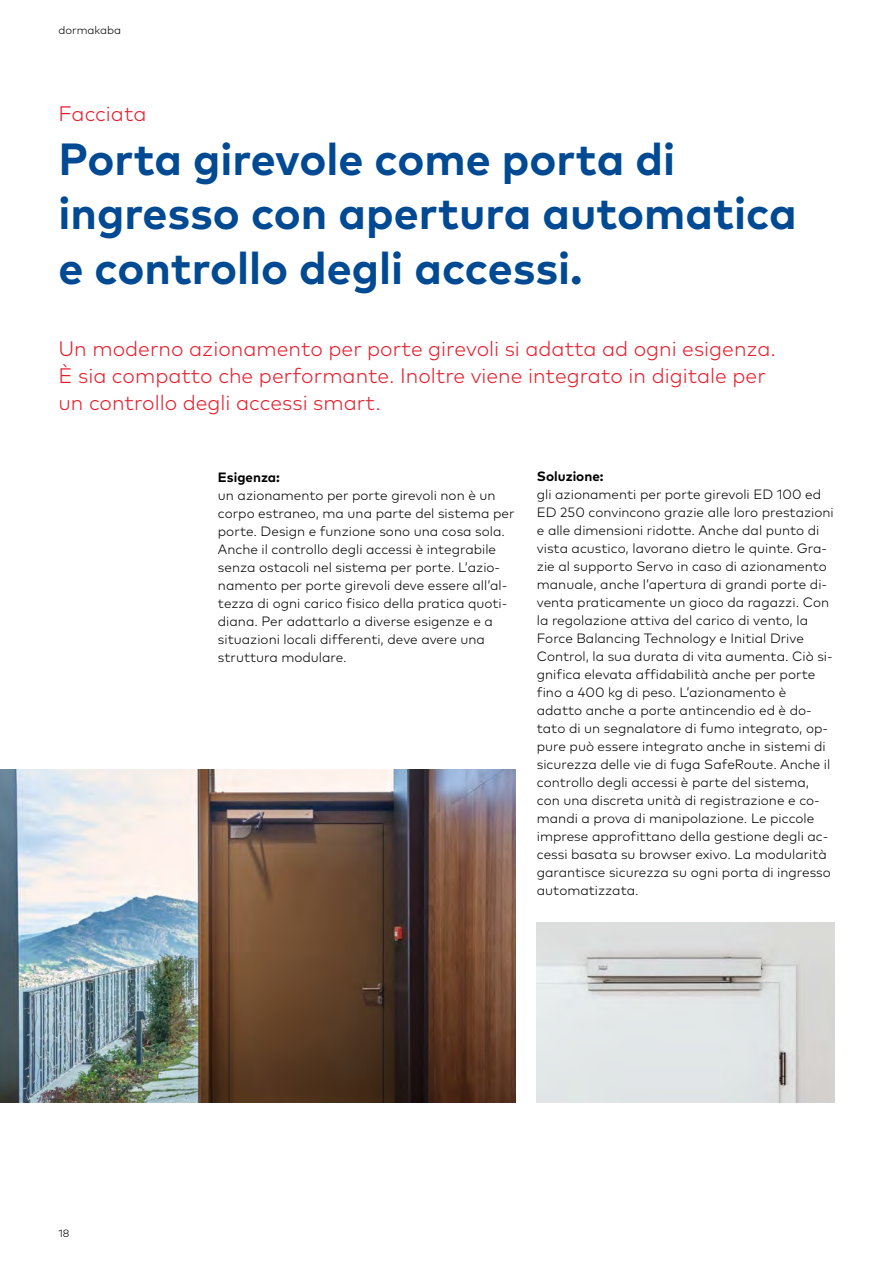
<style>
.page{position:relative;width:893px;height:1263px;background:#fff}
.page>*{position:absolute;margin:0;border:0;box-sizing:border-box;transform-origin:0 0}
.t1{font:700 45px/54px "Mark Pro";color:#004993}
.t2{font:300 21px/27px "Mark Pro";color:#e5202e}
.t3{font:300 13.5px/18px "Mark Pro";color:#000}
.t4{font:700 13.5px "Mark Pro";color:#000}
.t5{font:300 11.25px "Mark Pro";color:#000}
.t6{font:300 10.5px "Mark Pro";color:#000}
</style>
<div class="page">
<img style="left:0;top:769px;width:516px;height:333px">
<img style="left:537px;top:922px;width:297px;height:180px">
<p class="t5" style="left:58px;top:21px;width:64px">dormakaba</p>
<h2 class="t2" style="left:58px;top:99px;width:90px">Facciata</h2>
<h1 class="t1" style="left:58px;top:129px;width:740px">Porta girevole come porta di ingresso con apertura automatica e controllo degli accessi.</h1>
<h2 class="t2" style="left:58px;top:333px;width:719px">Un moderno azionamento per porte girevoli si adatta ad ogni esigenza.<br>È sia compatto che performante. Inoltre viene integrato in digitale per un controllo degli accessi smart.</h2>
<p class="t6" style="left:58px;top:1225px;width:13px">18</p>
<p class="t4" style="left:218px;top:466px;width:64px">Esigenza:</p>
<p class="t3" style="left:218px;top:485px;width:298px">un azionamento per porte girevoli non è un corpo estraneo, ma una parte del sistema per porte. Design e funzione sono una cosa sola.<br>Anche il controllo degli accessi è integrabile senza ostacoli nel sistema per porte. L’azio&shy;namento per porte girevoli deve essere all’al&shy;tezza di ogni carico fisico della pratica quoti&shy;diana. Per adattarlo a diverse esigenze e a situazioni locali differenti, deve avere una struttura modulare.</p>
<p class="t4" style="left:537px;top:466px;width:68px">Soluzione:</p>
<p class="t3" style="left:537px;top:485px;width:298px">gli azionamenti per porte girevoli ED 100 ed ED 250 convincono grazie alle loro prestazioni e alle dimensioni ridotte. Anche dal punto di vista acustico, lavorano dietro le quinte. Gra&shy;zie al supporto Servo in caso di azionamento manuale, anche l’apertura di grandi porte di&shy;venta praticamente un gioco da ragazzi. Con la regolazione attiva del carico di vento, la Force Balancing Technology e Initial Drive Control, la sua durata di vita aumenta. Ciò si&shy;gnifica elevata affidabilità anche per porte fino a 400 kg di peso. L’azionamento è adatto anche a porte antincendio ed è do&shy;tato di un segnalatore di fumo integrato, op&shy;pure può essere integrato anche in sistemi di sicurezza delle vie di fuga SafeRoute. Anche il controllo degli accessi è parte del sistema, con una discreta unità di registrazione e co&shy;mandi a prova di manipolazione. Le piccole imprese approfittano della gestione degli ac&shy;cessi basata su browser exivo. La modularità garantisce sicurezza su ogni porta di ingresso automatizzata.</p>
</div>
